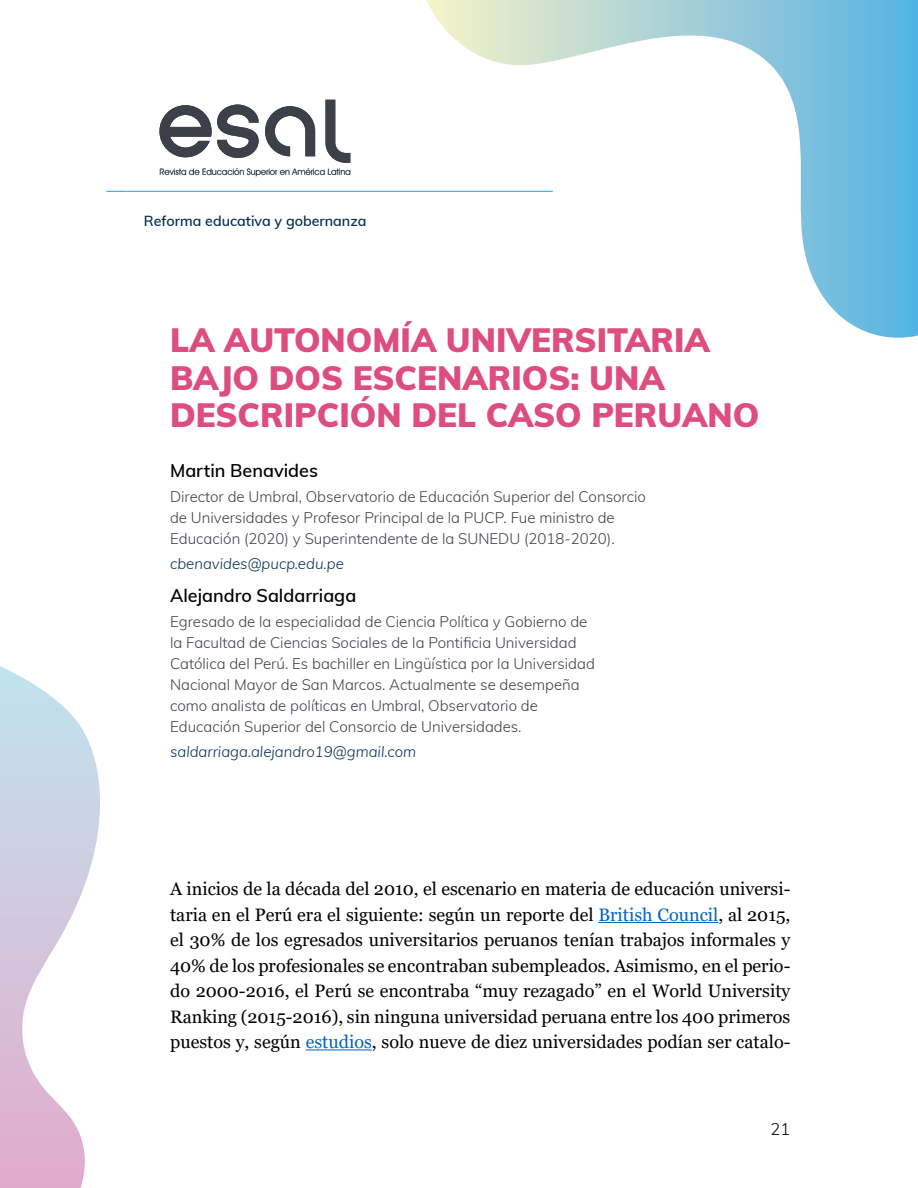
<style>
.page{position:relative;width:918px;height:1188px;background:#fff}
.page>*{position:absolute;margin:0;border:0;box-sizing:border-box;transform-origin:0 0}
.Título_de_Art{font:900 33px/37.5px "Muli";color:#dd4d7d}
.Párrafo{font:18px/25.5px "Georgia";color:#000;text-align:justify}
.Autor{font:600 18px "Muli";color:#000}
.t1{font:300 16.5px "Muli";color:#000}
.Datos_autor{font:300 15px/21px "Muli";color:#3d4048}
.Email{font:italic 300 15px "Muli";color:#082e54}
.t2{font:600 14.25px "Muli";color:#082e54}
.t3{font:8.7px "Avant Garde IT Cby BT";color:#373f49}
.s1{color:#0563c1}
</style>
<div class="page">
<svg style="left:419px;top:0;width:499px;height:338px"></svg>
<svg style="left:0;top:666px;width:100px;height:522px"></svg>
<svg style="left:106px;top:191px;width:22px;height:1px"></svg>
<hr style="left:128px;top:191px;width:255px;height:1px;background:#2cb0e6">
<hr style="left:383px;top:191px;width:170px;height:1px;background:#2cb0e6">
<svg style="left:159px;top:100px;width:191px;height:76px"></svg>
<hr style="left:598px;top:922px;width:120px;height:1px;background:#0563c1">
<hr style="left:306px;top:1050px;width:66px;height:1px;background:#0563c1">
<p class="t3" style="left:160px;top:166px;width:193px">Revista de Educación Superior en América Latina</p>
<p class="t2" style="left:144px;top:211px;width:224px">Reforma educativa y gobernanza</p>
<p class="Título_de_Art" style="left:170px;top:320px;width:591px">LA AUTONOMÍA UNIVERSITARIA<br>BAJO DOS ESCENARIOS: UNA<br>DESCRIPCIÓN DEL CASO PERUANO</p>
<p class="Autor" style="left:170px;top:457px;width:149px">Martin Benavides</p>
<p class="Datos_autor" style="left:170px;top:485px;width:477px">Director de Umbral, Observatorio de Educación Superior del Consorcio de Universidades y Profesor Principal de la PUCP. Fue ministro de<br>Educación (2020) y Superintendente de la SUNEDU (2018-2020).</p>
<p class="Email" style="left:170px;top:553px;width:175px">cbenavides@pucp.edu.pe</p>
<p class="Autor" style="left:170px;top:582px;width:188px">Alejandro Saldarriaga</p>
<p class="Datos_autor" style="left:170px;top:610px;width:426px">Egresado de la especialidad de Ciencia Política y Gobierno de la Facultad de Ciencias Sociales de la Pontificia Universidad Católica del Perú. Es bachiller en Lingüística por la Universidad Nacional Mayor de San Marcos. Actualmente se desempeña como analista de políticas en Umbral, Observatorio de Educación Superior del Consorcio de Universidades.</p>
<p class="Email" style="left:170px;top:741px;width:248px">saldarriaga.alejandro19@gmail.com</p>
<p class="Párrafo" style="left:170px;top:877px;width:622px">A inicios de la década del 2010, el escenario en materia de educación universi&shy;taria en el Perú era el siguiente: según un reporte del <span class="s1">British Council</span>, al 2015, el 30% de los egresados universitarios peruanos tenían trabajos informales y 40% de los profesionales se encontraban subempleados. Asimismo, en el perio&shy;do 2000-2016, el Perú se encontraba “muy rezagado” en el World University Ranking (2015-2016), sin ninguna universidad peruana entre los 400 primeros puestos y, según <span class="s1">estudios</span>, solo nueve de diez universidades podían ser catalo-</p>
<p class="t1" style="left:771px;top:1118px;width:21px">21</p>
</div>
